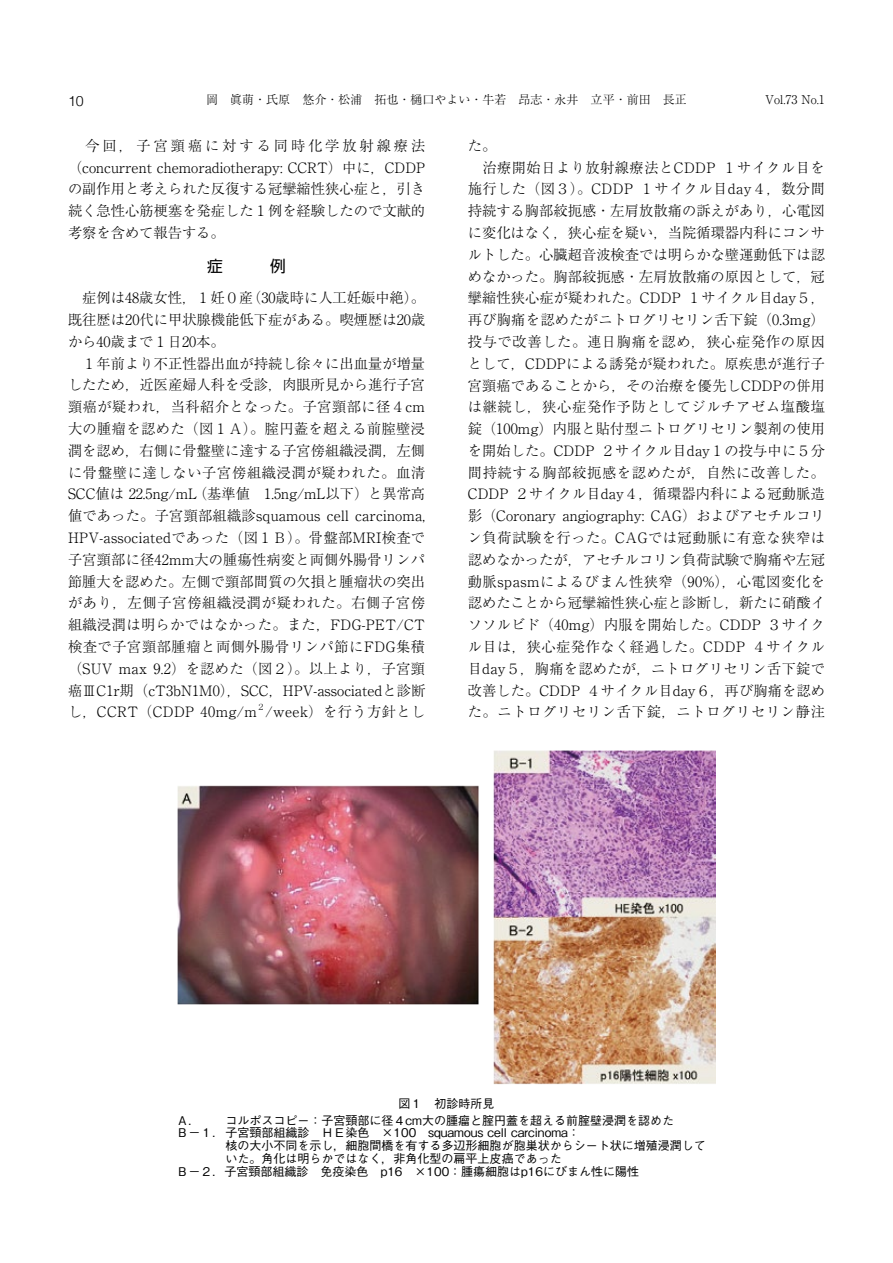
<style>
.page{position:relative;width:893px;height:1263px;background:#fff}
.page>*{position:absolute;margin:0;border:0;box-sizing:border-box;transform-origin:0 0}
.t1{font:300 14.25px/21.8px "Ryumin Pro";letter-spacing:.01em;color:#000}
.t2{font:300 14.25px "Ryumin Pro";letter-spacing:.03em;color:#000}
.t3{font:300 14.25px "Helvetica";color:#000}
.t4{font:500 12px "Gothic BBB Pro";color:#000}
.t5{font:300 12px "Ryumin Pro";color:#000}
.t6{font:300 8.25px "Ryumin Pro";color:#000}
</style>
<div class="page">
<img style="left:177px;top:750px;width:538px;height:334px">
<p class="t3" style="left:68px;top:89px;width:17px">10</p>
<p class="t5" style="left:206px;top:90px;width:482px">岡　眞萌・氏原　悠介・松浦　拓也・樋口やよい・牛若　昂志・永井　立平・前田　長正</p>
<p class="t5" style="left:765px;top:90px;width:61px">Vol.73 No.1</p>
<p class="t1" style="left:68px;top:133px;width:359px;text-align:justify">　今回，子宮頸癌に対する同時化学放射線療法（concurrent chemoradiotherapy: CCRT）中に，CDDPの副作用と考えられた反復する冠攣縮性狭心症と，引き続く急性心筋梗塞を発症した１例を経験したので文献的考察を含めて報告する。</p>
<p class="t1" style="left:468px;top:133px;width:359px">た。<br>　治療開始日より放射線療法とCDDP １サイクル目を施行した（図３）。CDDP １サイクル目day４，数分間持続する胸部絞扼感・左肩放散痛の訴えがあり，心電図に変化はなく，狭心症を疑い，当院循環器内科にコンサルトした。心臓超音波検査では明らかな壁運動低下は認めなかった。胸部絞扼感・左肩放散痛の原因として，冠攣縮性狭心症が疑われた。CDDP １サイクル目day５，再び胸痛を認めたがニトログリセリン舌下錠（0.3mg）投与で改善した。連日胸痛を認め，狭心症発作の原因として，CDDPによる誘発が疑われた。原疾患が進行子宮頸癌であることから，その治療を優先しCDDPの併用は継続し，狭心症発作予防としてジルチアゼム塩酸塩錠（100mg）内服と貼付型ニトログリセリン製剤の使用を開始した。CDDP ２サイクル目day１の投与中に５分間持続する胸部絞扼感を認めたが，自然に改善した。<br>CDDP ２サイクル目day４，循環器内科による冠動脈造影（Coronary angiography: CAG）およびアセチルコリン負荷試験を行った。CAGでは冠動脈に有意な狭窄は認めなかったが，アセチルコリン負荷試験で胸痛や左冠動脈spasmによるびまん性狭窄（90%），心電図変化を認めたことから冠攣縮性狭心症と診断し，新たに硝酸イソソルビド（40mg）内服を開始した。CDDP ３サイクル目は，狭心症発作なく経過した。CDDP ４サイクル目day５，胸痛を認めたが，ニトログリセリン舌下錠で改善した。CDDP ４サイクル目day６，再び胸痛を認めた。ニトログリセリン舌下錠，ニトログリセリン静注</p>
<p class="t1" style="left:68px;top:286px;width:359px">　症例は48歳女性，１妊０産（30歳時に人工妊娠中絶）。既往歴は20代に甲状腺機能低下症がある。喫煙歴は20歳から40歳まで１日20本。<br>　１年前より不正性器出血が持続し徐々に出血量が増量したため，近医産婦人科を受診，肉眼所見から進行子宮頸癌が疑われ，当科紹介となった。子宮頸部に径４cm大の腫瘤を認めた（図１Ａ）。腟円蓋を超える前腟壁浸潤を認め，右側に骨盤壁に達する子宮傍組織浸潤，左側に骨盤壁に達しない子宮傍組織浸潤が疑われた。血清<br>SCC値は 22.5ng/mL（基準値　1.5ng/mL以下）と異常高値であった。子宮頸部組織診squamous cell carcinoma,<br>HPV-associatedであった（図１Ｂ）。骨盤部MRI検査で子宮頸部に径42mm大の腫瘍性病変と両側外腸骨リンパ節腫大を認めた。左側で頸部間質の欠損と腫瘤状の突出があり，左側子宮傍組織浸潤が疑われた。右側子宮傍組織浸潤は明らかではなかった。また，FDG-PET/CT検査で子宮頸部腫瘤と両側外腸骨リンパ節にFDG集積（SUV max 9.2）を認めた（図２）。以上より，子宮頸癌ⅢC1r期（cT3bN1M0），SCC，HPV-associatedと診断し，CCRT（CDDP 40mg/m</p>
<p class="t6" style="left:257px;top:701px;width:10px">２</p>
<p class="t2" style="left:266px;top:701px;width:161px">/week）を行う方針とし</p>
<p class="t4" style="left:398px;top:1093px;width:98px">図１　初診時所見</p>
<p class="t4" style="left:176px;top:1110px;width:26px">Ａ．</p>
<p class="t4" style="left:225px;top:1110px;width:450px">コルポスコピー：子宮頸部に径４cm大の腫瘤と腟円蓋を超える前腟壁浸潤を認めた</p>
<p class="t4" style="left:176px;top:1123px;width:405px">Ｂ−１．子宮頸部組織診　ＨＥ染色　×100　squamous cell carcinoma：</p>
<p class="t4" style="left:225px;top:1136px;width:482px">核の大小不同を示し，細胞間橋を有する多辺形細胞が胞巣状からシート状に増殖浸潤して</p>
<p class="t4" style="left:225px;top:1149px;width:338px">いた。角化は明らかではなく，非角化型の扁平上皮癌であった</p>
<p class="t4" style="left:176px;top:1161px;width:464px">Ｂ−２．子宮頸部組織診　免疫染色　p16　×100：腫瘍細胞はp16にびまん性に陽性</p>
</div>
